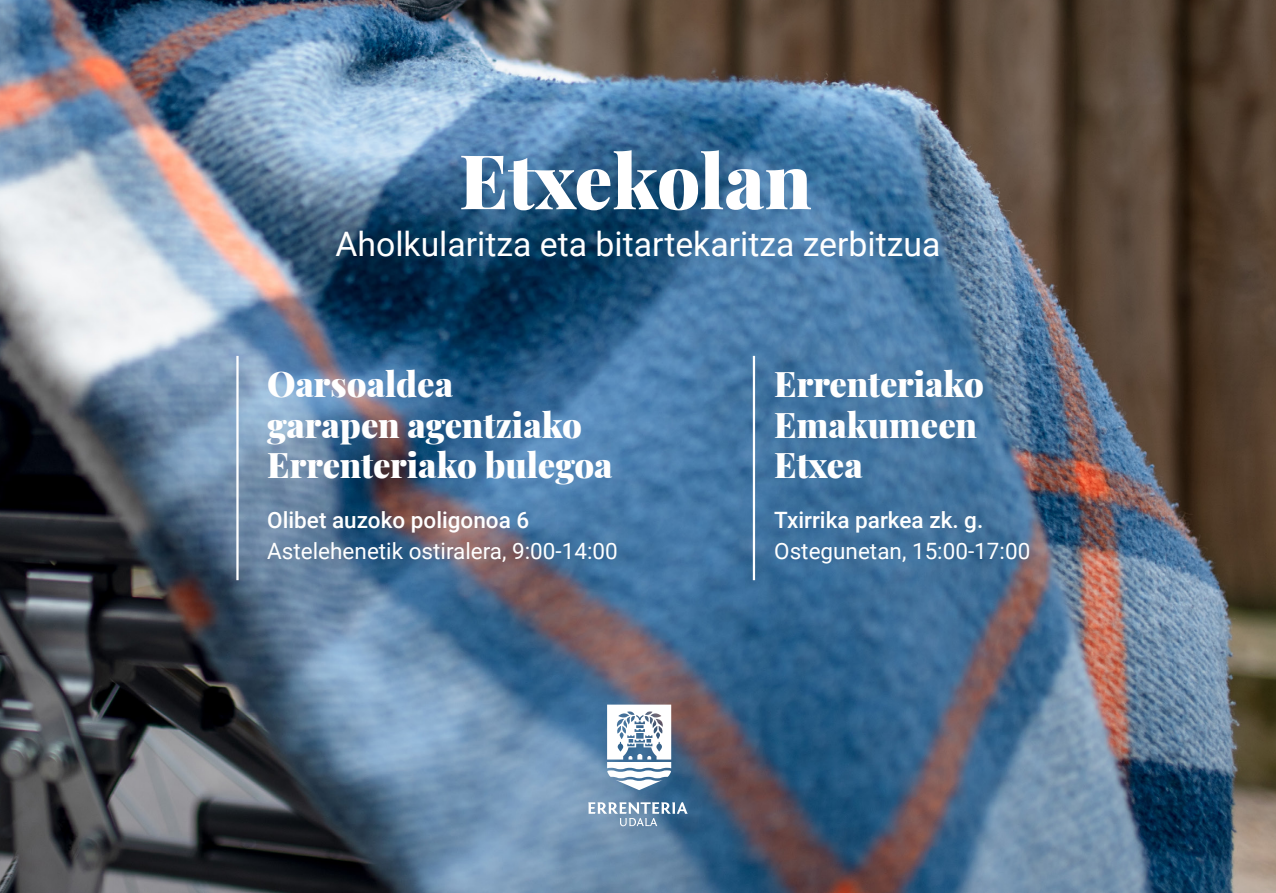
<style>
.page{position:relative;width:1276px;height:893px;background:#fff}
.page>*{position:absolute;margin:0;border:0;box-sizing:border-box;transform-origin:0 0}
.t1{font:900 75.6px "Playfair Display";color:#fff}
.t2{font:900 34.65px/40.5px "Playfair Display";color:#fff}
.t3{font:33.75px "Roboto";color:#fff}
.t4{font:22.5px "Roboto";color:#fff}
.t5{font:500 22.5px "Roboto";color:#fff}
</style>
<div class="page">
<img style="left:0;top:0;width:1276px;height:893px">
<hr style="left:236px;top:356px;width:3px;height:224px;background:#fff">
<hr style="left:753px;top:356px;width:2px;height:224px;background:#fff">
<svg style="left:588px;top:802px;width:99px;height:24px"></svg>
<svg style="left:607px;top:705px;width:64px;height:85px"></svg>
<p class="t1" style="left:459px;top:122px;width:354px">Etxekolan</p>
<p class="t3" style="left:335px;top:220px;width:606px">Aholkularitza eta bitartekaritza zerbitzua</p>
<p class="t2" style="left:267px;top:361px;width:347px">Oarsoaldea<br>garapen agentziako<br>Errenteriako bulegoa</p>
<p class="t5" style="left:267px;top:504px;width:263px">Olibet auzoko poligonoa 6</p>
<p class="t4" style="left:267px;top:536px;width:352px">Astelehenetik ostiralera, 9:00-14:00</p>
<p class="t2" style="left:774px;top:361px;width:211px">Errenteriako<br>Emakumeen<br>Etxea</p>
<p class="t5" style="left:774px;top:504px;width:211px">Txirrika parkea zk. g.</p>
<p class="t4" style="left:774px;top:536px;width:258px">Ostegunetan, 15:00-17:00</p>
</div>
